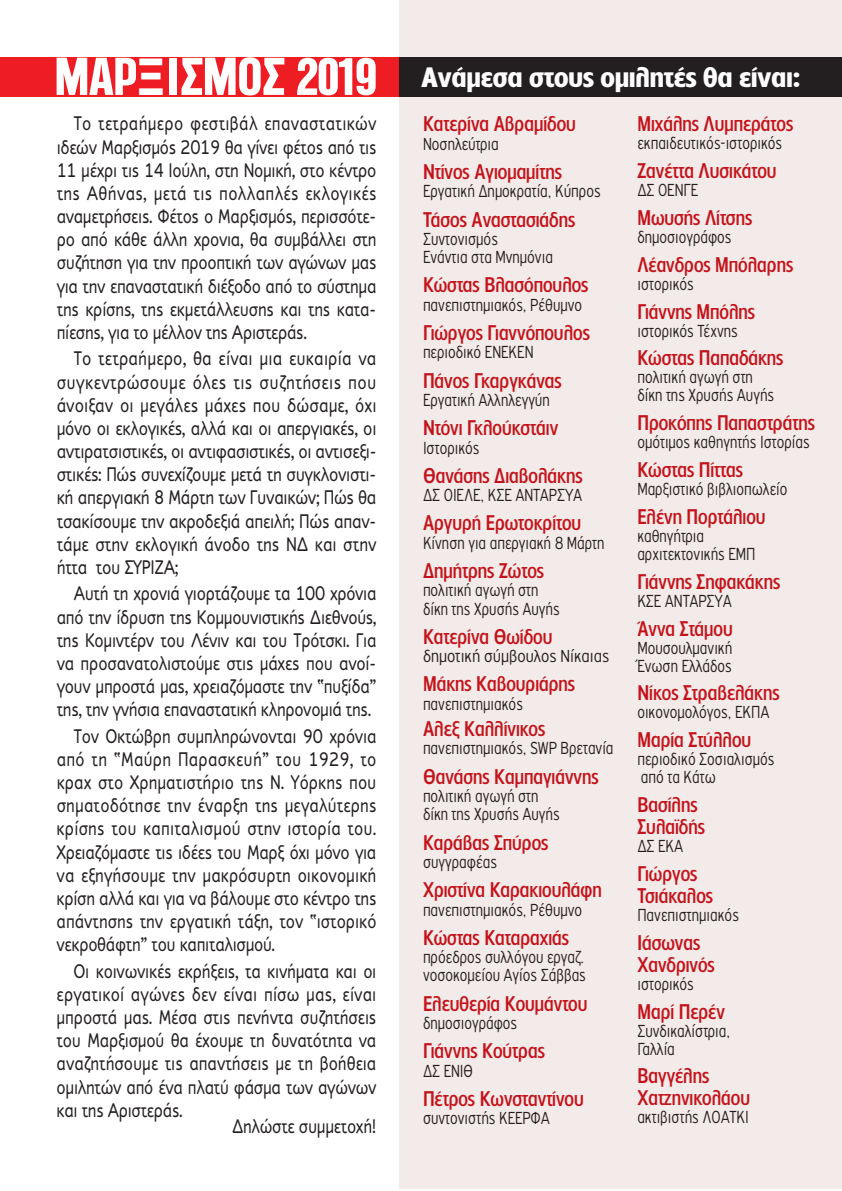
<style>
.page{position:relative;width:842px;height:1191px;background:#fff}
.page>*{position:absolute;margin:0;border:0;box-sizing:border-box;transform-origin:0 0}
.t1{font:50px "PF Diesel Solid";color:#fff}
.t2{font:700 26.2px "PF Lounge";color:#fff}
.t3{font:20px/23.2px "PF Textbook";letter-spacing:-.02em;color:#231f20;text-align:justify;scale:.85 1}
.t4{font:500 20px/22px "PF Lounge";color:#c4121a;scale:.9 1}
.t5{font:20px/23.2px "PF Textbook";letter-spacing:-.02em;color:#231f20;text-align:justify;scale:.86 1}
.t6{font:300 condensed 18.6px/18px "PF Highway Gothic";color:#231f20;scale:.9 1}
.t7{font:300 condensed 18.6px "PF Highway Gothic";color:#231f20}
.s1{font-family:"UB Helvetica Bold"}
</style>
<div class="page">
<div style="left:0;top:57px;width:402px;height:40px;background:#ee1d23"></div>
<div style="left:400px;top:0;width:442px;height:1189px;background:#f2ebe9"></div>
<div style="left:400px;top:57px;width:442px;height:40px;background:#231f20"></div>
<h1 class="t1" style="left:55px;top:55px;width:324px">ΜΑΡ<span class="s1">ΞΙ</span>ΣΜΟΣ 2019</h1>
<p class="t3" style="left:57px;top:112px;width:378px;text-indent:17px">Το τετραήμερο φεστιβάλ επαναστατικών ιδεών Μαρξισμός 2019 θα γίνει φέτος από τις 11 μέχρι τις 14 Ιούλη, στη Νομική, στο κέντρο της Αθήνας, μετά τις πολλαπλές εκλογικές αναμετρήσεις. Φέτος ο Μαρξισμός, περισσότε&shy;ρο από κάθε άλλη χρονια, θα συμβάλλει στη συζήτηση για την προοπτική των αγώνων μας για την επαναστατική διέξοδο από το σύστημα της κρίσης, της εκμετάλλευσης και της κατα&shy;πίεσης, για το μέλλον της Αριστεράς.</p>
<p class="t5" style="left:57px;top:347px;width:373px;text-indent:17px">Το τετραήμερο, θα είναι μια ευκαιρία να συγκεντρώσουμε όλες τις συζητήσεις που άνοιξαν οι μεγάλες μάχες που δώσαμε, όχι μόνο οι εκλογικές, αλλά και οι απεργιακές, οι αντιρατσιστικές, οι αντιφασιστικές, οι αντισεξι&shy;στικές: Πώς συνεχίζουμε μετά τη συγκλονιστι&shy;κή απεργιακή 8 Μάρτη των Γυναικών; Πώς θα τσακίσουμε την ακροδεξιά απειλή; Πώς απαν&shy;τάμε στην εκλογική άνοδο της ΝΔ και στην ήττα του ΣΥΡΙΖΑ;</p>
<p class="t3" style="left:57px;top:582px;width:378px;text-indent:17px">Αυτή τη χρονιά γιορτάζουμε τα 100 χρόνια από την ίδρυση της Κομμουνιστικής Διεθνούς, της Κομιντέρν του Λένιν και του Τρότσκι. Για να προσανατολιστούμε στις μάχες που ανοί&shy;γουν μπροστά μας, χρειαζόμαστε την “πυξίδα” της, την γνήσια επαναστατική κληρονομιά της.</p>
<p class="t3" style="left:57px;top:724px;width:378px;text-indent:17px">Τον Οκτώβρη συμπληρώνονται 90 χρόνια από τη “Μαύρη Παρασκευή” του 1929, το κραχ στο Χρηματιστήριο της Ν. Υόρκης που σηματοδότησε την έναρξη της μεγαλύτερης κρίσης του καπιταλισμού στην ιστορία του.<br>Χρειαζόμαστε τις ιδέες του Μαρξ όχι μόνο για να εξηγήσουμε την μακρόσυρτη οικονομική κρίση αλλά και για να βάλουμε στο κέντρο της απάντησης την εργατική τάξη, τον “ιστορικό νεκροθάφτη” του καπιταλισμού.</p>
<p class="t3" style="left:57px;top:959px;width:378px;text-indent:17px">Οι κοινωνικές εκρήξεις, τα κινήματα και οι εργατικοί αγώνες δεν είναι πίσω μας, είναι μπροστά μας. Μέσα στις πενήντα συζητήσεις του Μαρξισμού θα έχουμε τη δυνατότητα να αναζητήσουμε τις απαντήσεις με τη βοήθεια ομιλητών από ένα πλατύ φάσμα των αγώνων και της Αριστεράς.</p>
<p class="t3" style="left:232px;top:1115px;width:171px">Δηλώστε συμμετοχή!</p>
<h2 class="t2" style="left:421px;top:62px;width:381px">Ανάμεσα στους ομιλητές θα είναι:</h2>
<p class="t4" style="left:423px;top:113px;width:171px">Κατερίνα Αβραμίδου</p>
<p class="t6" style="left:423px;top:135px;width:86px">Νοσηλεύτρια</p>
<p class="t4" style="left:423px;top:160px;width:156px">Ντίνος Αγιομαμίτης</p>
<p class="t6" style="left:423px;top:182px;width:199px">Εργατική Δημοκρατία, Κύπρος</p>
<p class="t4" style="left:423px;top:208px;width:171px">Τάσος Αναστασιάδης</p>
<p class="t6" style="left:423px;top:230px;width:146px">Συντονισμός<br>Ενάντια στα Μνημόνια</p>
<p class="t4" style="left:423px;top:274px;width:185px">Κώστας Βλασόπουλος</p>
<p class="t6" style="left:423px;top:296px;width:178px">πανεπιστημιακός, Ρέθυμνο</p>
<p class="t4" style="left:423px;top:321px;width:187px">Γιώργος Γιαννόπουλος</p>
<p class="t6" style="left:423px;top:343px;width:124px">περιοδικό ΕΝΕΚΕΝ</p>
<p class="t4" style="left:423px;top:369px;width:156px">Πάνος Γκαργκάνας</p>
<p class="t6" style="left:423px;top:391px;width:142px">Εργατική Αλληλεγγύη</p>
<p class="t4" style="left:423px;top:417px;width:152px">Ντόνι Γκλούκστάιν</p>
<p class="t6" style="left:423px;top:438px;width:64px">Ιστορικός</p>
<p class="t4" style="left:423px;top:464px;width:179px">Θανάσης Διαβολάκης</p>
<p class="t6" style="left:423px;top:486px;width:179px">ΔΣ ΟΙΕΛΕ, ΚΣΕ ΑΝΤΑΡΣΥΑ</p>
<p class="t4" style="left:423px;top:512px;width:177px">Αργυρή Ερωτοκρίτου</p>
<p class="t6" style="left:423px;top:533px;width:203px">Κίνηση για απεργιακή 8 Μάρτη</p>
<p class="t4" style="left:423px;top:559px;width:136px">Δημήτρης Ζώτος</p>
<p class="t6" style="left:423px;top:581px;width:154px">πολιτική αγωγή στη δίκη της Χρυσής Αυγής</p>
<p class="t4" style="left:423px;top:625px;width:145px">Κατερίνα Θωίδου</p>
<p class="t7" style="left:423px;top:646px;width:188px">δημοτική σύμβουλος Νίκαιας</p>
<p class="t4" style="left:423px;top:673px;width:171px">Μάκης Καβουριάρης</p>
<p class="t6" style="left:423px;top:695px;width:113px">πανεπιστημιακός</p>
<p class="t4" style="left:423px;top:717px;width:137px">Αλεξ Καλλίνικος</p>
<p class="t6" style="left:423px;top:739px;width:213px">πανεπιστημιακός, SWP Βρετανία</p>
<p class="t4" style="left:423px;top:765px;width:197px">Θανάσης Καμπαγιάννης</p>
<p class="t6" style="left:423px;top:786px;width:154px">πολιτική αγωγή στη δίκη της Χρυσής Αυγής</p>
<p class="t4" style="left:423px;top:831px;width:141px">Καράβας Σπύρος</p>
<p class="t6" style="left:423px;top:853px;width:84px">συγγραφέας</p>
<p class="t4" style="left:423px;top:878px;width:200px">Χριστίνα Καρακιουλάφη</p>
<p class="t6" style="left:423px;top:900px;width:178px">πανεπιστημιακός, Ρέθυμνο</p>
<p class="t4" style="left:423px;top:926px;width:164px">Κώστας Καταραχιάς</p>
<p class="t6" style="left:423px;top:947px;width:182px">πρόεδρος συλλόγου εργαζ. νοσοκομείου Αγίος Σάββας</p>
<p class="t4" style="left:423px;top:992px;width:184px">Ελευθερία Κουμάντου</p>
<p class="t6" style="left:423px;top:1014px;width:106px">δημοσιογράφος</p>
<p class="t4" style="left:423px;top:1039px;width:137px">Γιάννης Κούτρας</p>
<p class="t6" style="left:423px;top:1061px;width:57px">ΔΣ ΕΝΙΘ</p>
<p class="t4" style="left:423px;top:1087px;width:180px">Πέτρος Κωνσταντίνου</p>
<p class="t6" style="left:423px;top:1109px;width:142px">συντονιστής ΚΕΕΡΦΑ</p>
<p class="t4" style="left:637px;top:113px;width:175px">Μιχάλης Λυμπεράτος</p>
<p class="t6" style="left:637px;top:134px;width:162px">εκπαιδευτικός-ιστορικός</p>
<p class="t4" style="left:637px;top:160px;width:156px">Ζανέττα Λυσικάτου</p>
<p class="t6" style="left:637px;top:181px;width:69px">ΔΣ ΟΕΝΓΕ</p>
<p class="t4" style="left:637px;top:207px;width:129px">Μωυσής Λίτσης</p>
<p class="t6" style="left:637px;top:228px;width:106px">δημοσιογράφος</p>
<p class="t4" style="left:637px;top:253px;width:175px">Λέανδρος Μπόλαρης</p>
<p class="t6" style="left:637px;top:275px;width:64px">ιστορικός</p>
<p class="t4" style="left:637px;top:300px;width:132px">Γιάννης Μπόλης</p>
<p class="t6" style="left:637px;top:322px;width:113px">ιστορικός Τέχνης</p>
<p class="t4" style="left:637px;top:347px;width:164px">Κώστας Παπαδάκης</p>
<p class="t6" style="left:637px;top:368px;width:154px">πολιτική αγωγή στη δίκη της Χρυσής Αυγής</p>
<p class="t4" style="left:637px;top:412px;width:199px">Προκόπης Παπαστράτης</p>
<p class="t6" style="left:637px;top:433px;width:193px">ομότιμος καθηγητής Ιστορίας</p>
<p class="t4" style="left:637px;top:459px;width:119px">Κώστας Πίττας</p>
<p class="t6" style="left:637px;top:480px;width:168px">Μαρξιστικό βιβλιοπωλείο</p>
<p class="t4" style="left:637px;top:505px;width:144px">Ελένη Πορτάλιου</p>
<p class="t6" style="left:637px;top:527px;width:133px">καθηγήτρια αρχιτεκτονικής ΕΜΠ</p>
<p class="t4" style="left:637px;top:570px;width:160px">Γιάννης Σηφακάκης</p>
<p class="t6" style="left:637px;top:592px;width:107px">ΚΣΕ ΑΝΤΑΡΣΥΑ</p>
<p class="t4" style="left:637px;top:617px;width:108px">Άννα Στάμου</p>
<p class="t6" style="left:637px;top:638px;width:107px">Μουσουλμανική<br>Ένωση Ελλάδος</p>
<p class="t4" style="left:637px;top:682px;width:160px">Νίκος Στραβελάκης</p>
<p class="t6" style="left:637px;top:703px;width:148px">οικονομολόγος, ΕΚΠΑ</p>
<p class="t4" style="left:637px;top:729px;width:128px">Μαρία Στύλλου</p>
<p class="t6" style="left:637px;top:750px;width:154px">περιοδικό Σοσιαλισμός από τα Κάτω</p>
<p class="t4" style="left:637px;top:793px;width:77px">Βασίλης<br>Συλαϊδής</p>
<p class="t6" style="left:637px;top:837px;width:52px">ΔΣ ΕΚΑ</p>
<p class="t4" style="left:637px;top:862px;width:86px">Γιώργος<br>Τσιάκαλος</p>
<p class="t6" style="left:637px;top:906px;width:114px">Πανεπιστημιακός</p>
<p class="t4" style="left:637px;top:931px;width:88px">Ιάσωνας<br>Χανδρινός</p>
<p class="t6" style="left:637px;top:974px;width:64px">ιστορικός</p>
<p class="t4" style="left:637px;top:1000px;width:99px">Μαρί Περέν</p>
<p class="t6" style="left:637px;top:1021px;width:105px">Συνδικαλίστρια,<br>Γαλλία</p>
<p class="t4" style="left:637px;top:1065px;width:127px">Βαγγέλης<br>Χατζηνικολάου</p>
<p class="t6" style="left:637px;top:1108px;width:125px">ακτιβιστής ΛΟΑΤΚΙ</p>
</div>
